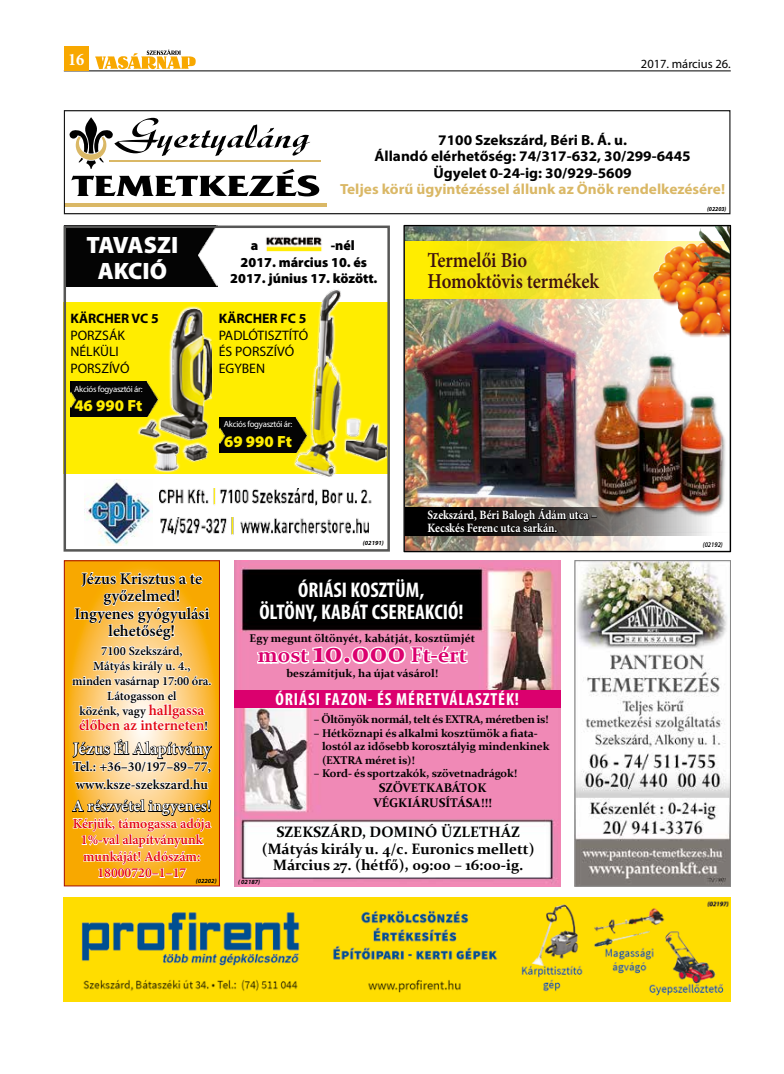
<style>
.page{position:relative;width:784px;height:1074px;background:#fff}
.page>*{position:absolute;margin:0;border:0;box-sizing:border-box;transform-origin:0 0}
.t1{font:900 23.75px/26.2px "Myriad Pro";color:#fff;text-align:center}
.t2{font:700 condensed 21.25px/22.5px "Myriad Pro";color:#fff;text-align:center}
.t3{font:600 21.25px/21.2px "Minion Pro";letter-spacing:-.005em;color:#3c1010;scale:.88 1}
.t4{font:700 21.25px "Constantia";color:#db006e}
.t5{font:700 condensed 17.5px "Myriad Pro";letter-spacing:.05em;color:#fff}
.t6{font:600 17.5px "Minion Pro";color:#fff}
.t7{font:700 condensed 17.5px "Minion Pro";color:#fff}
.t8{font:600 16.25px/17.5px "Minion Pro";color:#000;text-align:center}
.t9{font:600 16.25px "Minion Pro";color:#fff}
.t10{font:900 16.25px "Myriad Pro";color:#ffed00}
.t11{font:700 15px/16.2px "Constantia";color:#000;text-align:center}
.t12{font:600 15px "Minion Pro";letter-spacing:-.005em;color:#e30613}
.t13{font:700 14.75px/16.5px "Myriad Pro";color:#000;text-align:center;scale:1.04 1}
.t14{font:700 14.75px "Myriad Pro";color:#dab866;scale:1.04 1}
.t15{font:600 13.75px "Minion Pro";color:#e30613}
.t16{font:13.75px/16.5px "Myriad Pro";color:#000}
.t17{font:600 13.75px/18px "Minion Pro";color:#000}
.t18{font:900 13.75px "Myriad Pro";color:#000}
.t19{font:700 13.75px "Myriad Pro";color:#000}
.t20{font:700 12.75px/12.8px "Minion Pro";color:#fff;scale:.88 1}
.t21{font:600 12.5px/15px "Minion Pro";letter-spacing:-.005em;color:#000;text-align:center}
.t22{font:700 12.5px/15px "Constantia";color:#000;text-align:center}
.t23{font:12.5px "Myriad Pro";color:#000}
.t24{font:700 11.25px/13.5px "Constantia";letter-spacing:-.01em;color:#000}
.t25{font:700 11.25px "Constantia";letter-spacing:-.03em;color:#000}
.t26{font:8.75px "Myriad Pro";letter-spacing:-.03em;color:#fff}
.t27{font:italic 600 7.12px "Myriad Pro";color:#000;scale:.88 1}
.t28{font:italic 700 6.25px "Myriad Pro";color:#000}
.t29{font:italic 700 6.12px "Myriad Pro";color:#000;scale:.95 1}
.s1{font-size:15px;color:#e30613}
.s2{font-size:12.5px;color:#000}
.s3{font-size:31.25px}
</style>
<div class="page">
<hr style="left:64px;top:71px;width:666px;height:1px;background:#000">
<div style="left:64px;top:46px;width:25px;height:25px;background:#f8a800"></div>
<svg style="left:95px;top:50px;width:100px;height:19px"></svg>
<hr style="left:109px;top:160px;width:212px;height:2px;background:#dab866">
<svg style="left:69px;top:117px;width:250px;height:79px"></svg>
<hr style="left:64px;top:203px;width:262px;height:4px;background:#dab866">
<div style="left:64px;top:110px;width:666px;height:104px;border:1px solid #000"></div>
<img style="left:64px;top:897px;width:666px;height:104px">
<img style="left:576px;top:562px;width:152px;height:322px">
<div style="left:574px;top:560px;width:156px;height:326px;border:1px solid #878787"></div>
<svg style="left:66px;top:562px;width:152px;height:322px;background:#f8a902"></svg>
<svg style="left:71px;top:571px;width:141px;height:310px"></svg>
<div style="left:64px;top:560px;width:156px;height:326px;border:1px solid #a51008"></div>
<img style="left:234px;top:560px;width:326px;height:326px">
<svg style="left:255px;top:636px;width:214px;height:38px"></svg>
<div style="left:234px;top:689px;width:326px;height:18px;background:#db006e"></div>
<img style="left:66px;top:228px;width:152px;height:58px">
<div style="left:63px;top:302px;width:326px;height:171px;background:#ffed00"></div>
<svg style="left:137px;top:306px;width:76px;height:167px"></svg>
<img style="left:140px;top:308px;width:71px;height:162px">
<div style="left:293px;top:287px;width:96px;height:192px;background:linear-gradient(to right,#fff,#fff)"></div>
<img style="left:295px;top:289px;width:91px;height:187px">
<img style="left:70px;top:381px;width:89px;height:35px">
<img style="left:219px;top:417px;width:89px;height:35px">
<div style="left:63px;top:225px;width:326px;height:326px;border:2px solid #575756"></div>
<img style="left:160px;top:518px;width:208px;height:17px">
<img style="left:159px;top:488px;width:212px;height:17px">
<img style="left:84px;top:479px;width:66px;height:66px">
<img style="left:266px;top:236px;width:56px;height:16px">
<img style="left:406px;top:227px;width:247px;height:322px">
<div style="left:404px;top:507px;width:326px;height:28px;background:#000"></div>
<svg style="left:406px;top:242px;width:230px;height:57px;background:#f5e52a"></svg>
<div style="left:408px;top:309px;width:180px;height:202px;background:#fff;opacity:.75"></div>
<img style="left:414px;top:315px;width:167px;height:189px">
<svg style="left:426px;top:504px;width:166px;height:30px"></svg>
<div style="left:636px;top:225px;width:94px;height:129px;background:#fff;opacity:.75"></div>
<div style="left:592px;top:357px;width:138px;height:181px;background:linear-gradient(to right,#5c5652,#fff)"></div>
<img style="left:588px;top:351px;width:140px;height:181px">
<div style="left:403px;top:225px;width:327px;height:327px;border:1px solid #000"></div>
<h3 class="t7" style="left:68px;top:47px;width:18px">16</h3>
<p class="t23" style="left:640px;top:56px;width:91px">2017. március 26.</p>
<h3 class="t13" style="left:374px;top:131px;width:305px">7100 Szekszárd, Béri B. Á. u.<br>Állandó elérhetőség: 74/317-632, 30/299-6445<br>Ügyelet 0-24-ig: 30/929-5609</h3>
<h3 class="t14" style="left:340px;top:180px;width:371px">Teljes körű ügyintézéssel állunk az Önök rendelkezésére!</h3>
<p class="t29" style="left:706px;top:205px;width:22px">(02203)</p>
<h1 class="t1" style="left:86px;top:231px;width:93px">TAVASZI<br>AKCIÓ</h1>
<p class="t18" style="left:251px;top:236px;width:9px">a</p>
<p class="t18" style="left:330px;top:236px;width:26px">-nél</p>
<p class="t18" style="left:240px;top:253px;width:128px">2017. március 10. és</p>
<p class="t18" style="left:230px;top:269px;width:148px">2017. június 17. között.</p>
<p class="t19" style="left:70px;top:310px;width:90px">KÄRCHER VC 5</p>
<p class="t16" style="left:70px;top:327px;width:61px">PORZSÁK<br>NÉLKÜLI<br>PORSZÍVÓ</p>
<p class="t26" style="left:74px;top:383px;width:70px">Akciós fogyasztói ár:</p>
<h3 class="t10" style="left:74px;top:395px;width:70px">46 990 Ft</h3>
<p class="t19" style="left:218px;top:310px;width:89px">KÄRCHER FC 5</p>
<p class="t16" style="left:218px;top:327px;width:91px">PADLÓTISZTÍTÓ<br>ÉS PORSZÍVÓ<br>EGYBEN</p>
<p class="t26" style="left:224px;top:419px;width:70px">Akciós fogyasztói ár:</p>
<h3 class="t10" style="left:224px;top:430px;width:70px">69 990 Ft</h3>
<p class="t28" style="left:363px;top:538px;width:22px">(02191)</p>
<h2 class="t3" style="left:427px;top:250px;width:196px">Termelői Bio<br>Homoktövis termékek</h2>
<p class="t20" style="left:427px;top:509px;width:194px">Szekszárd, Béri Balogh Ádám utca –<br>Kecskés Ferenc utca sarkán.</p>
<h3 class="t8" style="left:74px;top:569px;width:136px">Jézus Krisztus a te győzelmed!<br>Ingyenes gyógyulási lehetőség!</h3>
<p class="t21" style="left:72px;top:643px;width:141px">7100 Szekszárd,<br>Mátyás király u. 4., minden vasárnap 17:00 óra.<br>Látogasson el<br>közénk, vagy <span class="s1">hallgassa</span></p>
<h3 class="t12" style="left:79px;top:714px;width:130px">élőben az interneten<span class="s2">!</span></h3>
<h3 class="t6" style="left:73px;top:736px;width:139px">Jézus Él Alapítvány</h3>
<p class="t17" style="left:73px;top:757px;width:140px">Tel.: +36–30/197–89–77, www.ksze-szekszard.hu</p>
<h3 class="t9" style="left:72px;top:795px;width:141px">A részvétel ingyenes!</h3>
<p class="t15" style="left:73px;top:814px;width:140px">Kérjük, támogassa adója</p>
<p class="t15" style="left:81px;top:830px;width:123px">1%-val alapítványunk</p>
<p class="t15" style="left:83px;top:847px;width:119px">munkáját! Adószám:</p>
<p class="t15" style="left:97px;top:863px;width:121px">18000720–1–17 <sub>(02202)</sub></p>
<h2 class="t2" style="left:259px;top:578px;width:205px">ÓRIÁSI KOSZTÜM,<br>ÖLTÖNY, KABÁT CSEREAKCIÓ!</h2>
<p class="t24" style="left:249px;top:631px;width:227px">Egy megunt öltönyét, kabátját, kosztümjét</p>
<h2 class="t4" style="left:257px;top:640px;width:210px">most <span class="s3">10.000</span> Ft-ért</h2>
<p class="t24" style="left:286px;top:666px;width:153px">beszámítjuk, ha újat vásárol!</p>
<h3 class="t5" style="left:275px;top:688px;width:245px">ÓRIÁSI FAZON- ÉS MÉRETVÁLASZTÉK!</h3>
<p class="t25" style="left:314px;top:711px;width:236px">– Öltönyök normál, telt és EXTRA, méretben is!</p>
<p class="t24" style="left:322px;top:725px;width:229px;text-indent:-8px">– Hétköznapi és alkalmi kosztümök a fiata&shy;lostól az idősebb korosztályig mindenkinek (EXTRA méret is)!</p>
<p class="t24" style="left:314px;top:766px;width:205px">– Kord- és sportzakók, szövetnadrágok!</p>
<p class="t22" style="left:373px;top:780px;width:120px">SZÖVETKABÁTOK<br>VÉGKIÁRUSÍTÁSA!!!</p>
<h3 class="t11" style="left:262px;top:823px;width:274px">SZEKSZÁRD, DOMINÓ ÜZLETHÁZ (Mátyás király u. 4/c. Euronics mellett)<br>Március 27. (hétfő), 09:00 – 16:00-ig.</h3>
<p class="t28" style="left:238px;top:878px;width:23px">( 02187)</p>
<p class="t27" style="left:702px;top:539px;width:24px">(02192)</p>
</div>
